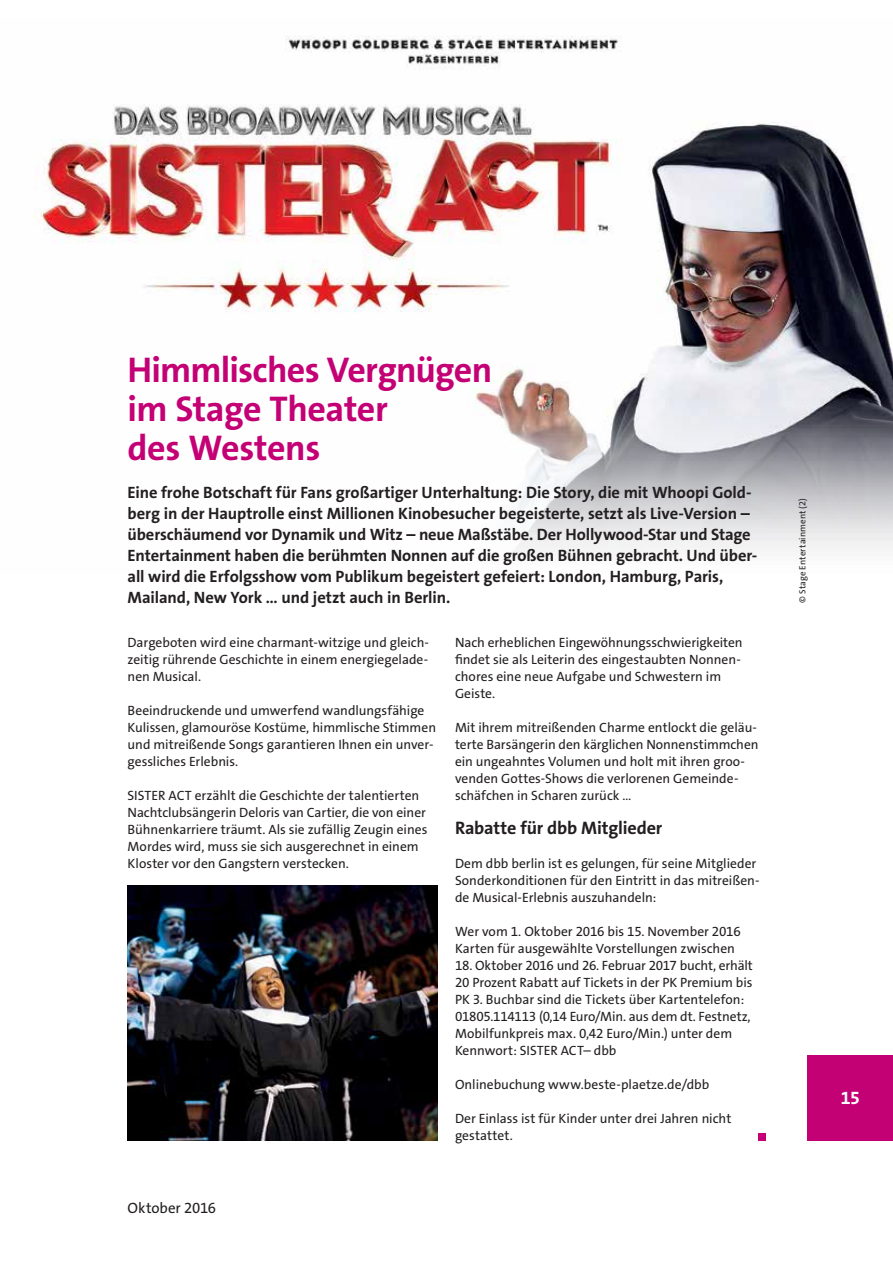
<style>
.page{position:relative;width:893px;height:1263px;background:#fff}
.page>*{position:absolute;margin:0;border:0;box-sizing:border-box;transform-origin:0 0}
.t1{font:700 36px/39px "The Sans Os F";letter-spacing:-.02em;color:#c40075}
.t2{font:700 18.15px "The Sans Os F";letter-spacing:-.01em;color:#231f20}
.t3{font:700 18px "The Sans Os F";color:#fff}
.t4{font:700 16.5px/21px "The Sans Os F";letter-spacing:-.005em;color:#231f20}
.t5{font:15px "The Sans Os F";letter-spacing:-.005em;color:#231f20}
.t6{font:13.5px/17px "The Sans Os F";letter-spacing:-.005em;color:#231f20}
.t7{font:9px "The Sans Os F";letter-spacing:.01em;color:#231f20}
</style>
<div class="page">
<img style="left:34px;top:35px;width:859px;height:517px">
<div style="left:758px;top:1133px;width:7px;height:7px;background:#c40075"></div>
<img style="left:128px;top:885px;width:309px;height:256px">
<div style="left:808px;top:1056px;width:85px;height:85px;background:#c40075"></div>
<h1 class="t1" style="left:128px;top:351px;width:366px">Himmlisches Vergnügen im Stage Theater<br>des Westens</h1>
<p class="t4" style="left:128px;top:482px;width:631px">Eine frohe Botschaft für Fans großartiger Unterhaltung: Die Story, die mit Whoopi Gold&shy;berg in der Hauptrolle einst Millionen Kinobesucher begeisterte, setzt als Live-Version – überschäumend vor Dynamik und Witz – neue Maßstäbe. Der Hollywood-Star und Stage Entertainment haben die berühmten Nonnen auf die großen Bühnen gebracht. Und über&shy;all wird die Erfolgsshow vom Publikum begeistert gefeiert: London, Hamburg, Paris, Mailand, New York … und jetzt auch in Berlin.</p>
<p class="t6" style="left:128px;top:634px;width:303px;text-align:justify">Dargeboten wird eine charmant-witzige und gleich&shy;zeitig rührende Geschichte in einem energiegelade&shy;nen Musical.</p>
<p class="t6" style="left:128px;top:702px;width:310px">Beeindruckende und umwerfend wandlungsfähige Kulissen, glamouröse Kostüme, himmlische Stimmen und mitreißende Songs garantieren Ihnen ein unver&shy;gessliches Erlebnis.</p>
<p class="t6" style="left:128px;top:787px;width:301px">SISTER ACT erzählt die Geschichte der talentierten Nachtclubsängerin Deloris van Cartier, die von einer Bühnenkarriere träumt. Als sie zufällig Zeugin eines Mordes wird, muss sie sich ausgerechnet in einem Kloster vor den Gangstern verstecken.</p>
<p class="t6" style="left:455px;top:634px;width:289px">Nach erheblichen Eingewöhnungsschwierigkeiten findet sie als Leiterin des eingestaubten Nonnen&shy;chores eine neue Aufgabe und Schwestern im Geiste.</p>
<p class="t6" style="left:455px;top:719px;width:305px">Mit ihrem mitreißenden Charme entlockt die geläu&shy;terte Barsängerin den kärglichen Nonnenstimmchen ein ungeahntes Volumen und holt mit ihren groo&shy;venden Gottes-Shows die verlorenen Gemeinde&shy;schäfchen in Scharen zurück …</p>
<h2 class="t2" style="left:455px;top:816px;width:209px">Rabatte für dbb Mitglieder</h2>
<p class="t6" style="left:455px;top:855px;width:306px">Dem dbb berlin ist es gelungen, für seine Mitglieder<br>Sonderkonditionen für den Eintritt in das mitreißen&shy;de Musical-Erlebnis auszuhandeln:</p>
<p class="t6" style="left:455px;top:923px;width:287px">Wer vom 1. Oktober 2016 bis 15. November 2016<br>Karten für ausgewählte Vorstellungen zwischen</p>
<p class="t6" style="left:455px;top:957px;width:299px">18. Oktober 2016 und 26. Februar 2017 bucht, erhält 20 Prozent Rabatt auf Tickets in der PK Premium bis PK 3. Buchbar sind die Tickets über Kartentelefon:<br>01805.114113 (0,14 Euro/Min. aus dem dt. Festnetz, Mobilfunkpreis max. 0,42 Euro/Min.) unter dem Kennwort: SISTER ACT– dbb</p>
<p class="t6" style="left:455px;top:1076px;width:256px">Onlinebuchung www.beste-plaetze.de/dbb</p>
<p class="t6" style="left:455px;top:1110px;width:278px">Der Einlass ist für Kinder unter drei Jahren nicht gestattet.</p>
<p class="t5" style="left:128px;top:1198px;width:90px">Oktober 2016</p>
<p class="t7" style="left:797px;top:603px;width:106px;rotate:-90deg">© Stage Entertainment (2)</p>
<h3 class="t3" style="left:841px;top:1087px;width:21px">15</h3>
</div>
